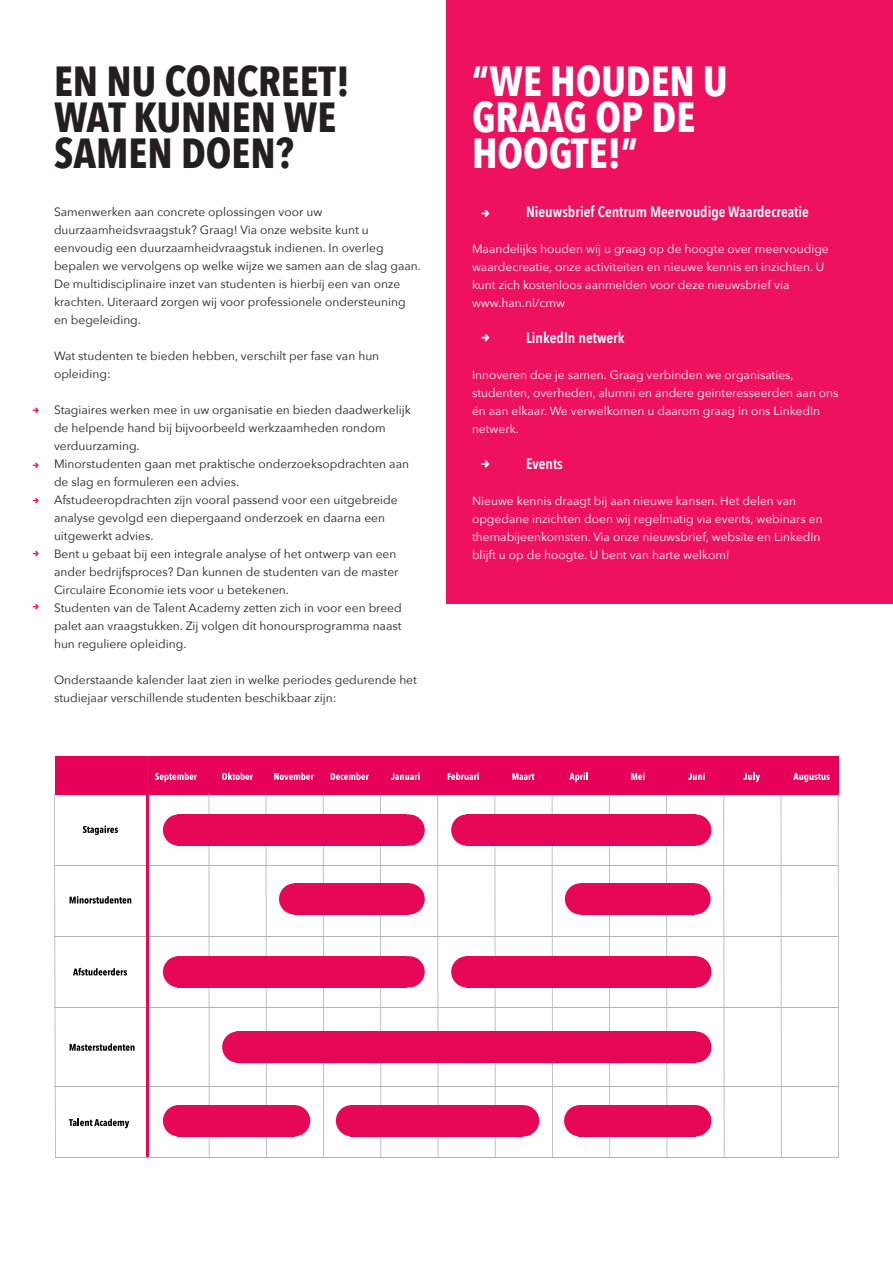
<style>
.page{position:relative;width:893px;height:1263px;background:#fff}
.page>*{position:absolute;margin:0;border:0;box-sizing:border-box;transform-origin:0 0}
.t1{font:700 42px/36px "Avenir Next Condensed";color:#231f20}
.t2{font:700 42px/36px "Avenir Next Condensed";color:#fff}
.t3{font:600 15px "Avenir Next Condensed";color:#fff}
.t4{font:12px/18px "Avenir Next";color:#231f20}
.t5{font:12px/18px "Avenir Next";color:#fff}
</style>
<div class="page">
<div style="left:446px;top:0;width:447px;height:604px;background:#ed115e"></div>
<svg style="left:481px;top:334px;width:8px;height:7px"></svg>
<svg style="left:481px;top:460px;width:8px;height:8px"></svg>
<svg style="left:481px;top:210px;width:8px;height:7px"></svg>
<svg style="left:33px;top:407px;width:6px;height:6px"></svg>
<svg style="left:33px;top:462px;width:6px;height:6px"></svg>
<svg style="left:33px;top:498px;width:6px;height:5px"></svg>
<svg style="left:33px;top:551px;width:6px;height:5px"></svg>
<svg style="left:33px;top:604px;width:6px;height:5px"></svg>
<svg style="left:70px;top:896px;width:61px;height:8px"></svg>
<svg style="left:70px;top:1043px;width:65px;height:8px"></svg>
<svg style="left:69px;top:1119px;width:60px;height:9px"></svg>
<svg style="left:73px;top:968px;width:54px;height:7px"></svg>
<svg style="left:83px;top:825px;width:35px;height:10px"></svg>
<div style="left:55px;top:756px;width:784px;height:38px;background:#e60057"></div>
<svg style="left:155px;top:772px;width:42px;height:10px"></svg>
<svg style="left:222px;top:772px;width:31px;height:8px"></svg>
<svg style="left:274px;top:772px;width:40px;height:8px"></svg>
<svg style="left:331px;top:772px;width:38px;height:8px"></svg>
<svg style="left:391px;top:772px;width:29px;height:8px"></svg>
<svg style="left:448px;top:772px;width:31px;height:8px"></svg>
<svg style="left:512px;top:773px;width:22px;height:7px"></svg>
<svg style="left:569px;top:772px;width:19px;height:10px"></svg>
<svg style="left:631px;top:772px;width:14px;height:8px"></svg>
<svg style="left:688px;top:772px;width:17px;height:8px"></svg>
<svg style="left:743px;top:772px;width:17px;height:10px"></svg>
<svg style="left:793px;top:773px;width:37px;height:9px"></svg>
<hr style="left:209px;top:794px;width:1px;height:363px;background:#b3b3b3">
<hr style="left:266px;top:794px;width:1px;height:363px;background:#b3b3b3">
<hr style="left:323px;top:794px;width:1px;height:363px;background:#b3b3b3">
<hr style="left:380px;top:794px;width:1px;height:363px;background:#b3b3b3">
<hr style="left:437px;top:794px;width:1px;height:363px;background:#b3b3b3">
<hr style="left:494px;top:794px;width:2px;height:363px;background:#b3b3b3">
<hr style="left:552px;top:794px;width:1px;height:363px;background:#b3b3b3">
<hr style="left:609px;top:794px;width:1px;height:363px;background:#b3b3b3">
<hr style="left:666px;top:794px;width:1px;height:363px;background:#b3b3b3">
<hr style="left:723px;top:794px;width:1px;height:363px;background:#b3b3b3">
<hr style="left:780px;top:794px;width:2px;height:363px;background:#b3b3b3">
<hr style="left:838px;top:794px;width:1px;height:363px;background:#b3b3b3">
<svg style="left:54px;top:794px;width:2px;height:363px"></svg>
<hr style="left:55px;top:865px;width:783px;height:1px;background:#b3b3b3">
<hr style="left:55px;top:936px;width:783px;height:1px;background:#b3b3b3">
<hr style="left:55px;top:1007px;width:783px;height:1px;background:#b3b3b3">
<hr style="left:55px;top:1086px;width:783px;height:1px;background:#b3b3b3">
<hr style="left:55px;top:1157px;width:784px;height:1px;background:#b3b3b3">
<div style="left:451px;top:814px;width:31px;height:32px;background:#e60857;border-radius:50%"></div>
<div style="left:680px;top:814px;width:31px;height:32px;background:#e60857;border-radius:50%"></div>
<div style="left:279px;top:883px;width:31px;height:31px;background:#e60857;border-radius:50%"></div>
<div style="left:163px;top:814px;width:31px;height:32px;background:#e60857;border-radius:50%"></div>
<div style="left:393px;top:814px;width:32px;height:32px;background:#e60857;border-radius:50%"></div>
<div style="left:393px;top:883px;width:32px;height:31px;background:#e60857;border-radius:50%"></div>
<div style="left:466px;top:814px;width:229px;height:32px;background:#e60857"></div>
<div style="left:177px;top:814px;width:230px;height:32px;background:#e60857"></div>
<div style="left:294px;top:883px;width:115px;height:31px;background:#e60857"></div>
<div style="left:565px;top:883px;width:31px;height:31px;background:#e60857;border-radius:50%"></div>
<div style="left:679px;top:883px;width:32px;height:31px;background:#e60857;border-radius:50%"></div>
<div style="left:580px;top:883px;width:115px;height:31px;background:#e60857"></div>
<div style="left:163px;top:956px;width:31px;height:31px;background:#e60857;border-radius:50%"></div>
<div style="left:393px;top:956px;width:32px;height:31px;background:#e60857;border-radius:50%"></div>
<div style="left:177px;top:956px;width:230px;height:31px;background:#e60857"></div>
<div style="left:163px;top:1105px;width:31px;height:31px;background:#e60857;border-radius:50%"></div>
<div style="left:279px;top:1105px;width:31px;height:31px;background:#e60857;border-radius:50%"></div>
<div style="left:177px;top:1105px;width:118px;height:31px;background:#e60857"></div>
<div style="left:564px;top:1105px;width:31px;height:31px;background:#e60857;border-radius:50%"></div>
<div style="left:680px;top:1105px;width:31px;height:31px;background:#e60857;border-radius:50%"></div>
<div style="left:578px;top:1105px;width:118px;height:31px;background:#e60857"></div>
<div style="left:336px;top:1105px;width:31px;height:31px;background:#e60857;border-radius:50%"></div>
<div style="left:508px;top:1105px;width:31px;height:31px;background:#e60857;border-radius:50%"></div>
<div style="left:350px;top:1105px;width:173px;height:31px;background:#e60857"></div>
<div style="left:222px;top:1031px;width:31px;height:32px;background:#e60857;border-radius:50%"></div>
<div style="left:237px;top:1031px;width:459px;height:32px;background:#e60857"></div>
<div style="left:451px;top:956px;width:31px;height:31px;background:#e60857;border-radius:50%"></div>
<div style="left:680px;top:956px;width:31px;height:31px;background:#e60857;border-radius:50%"></div>
<div style="left:466px;top:956px;width:229px;height:31px;background:#e60857"></div>
<hr style="left:146px;top:756px;width:3px;height:401px;background:#e60857">
<div style="left:680px;top:1031px;width:31px;height:32px;background:#e60857;border-radius:50%"></div>
<p class="t1" style="left:54px;top:63px;width:297px">EN NU CONCREET!<br>WAT KUNNEN WE<br>SAMEN DOEN?</p>
<p class="t2" style="left:472px;top:63px;width:257px">“WE HOUDEN U<br>GRAAG OP DE<br>HOOGTE!”</p>
<p class="t3" style="left:526px;top:199px;width:284px">Nieuwsbrief Centrum Meervoudige Waardecreatie</p>
<p class="t5" style="left:472px;top:239px;width:358px">Maandelijks houden wij u graag op de hoogte over meervoudige waardecreatie, onze activiteiten en nieuwe kennis en inzichten. U kunt zich kostenloos aanmelden voor deze nieuwsbrief via</p>
<p class="t5" style="left:472px;top:293px;width:95px">www.han.nl/cmw</p>
<p class="t3" style="left:526px;top:325px;width:100px">LinkedIn netwerk</p>
<p class="t5" style="left:472px;top:365px;width:368px">Innoveren doe je samen. Graag verbinden we organisaties, studenten, overheden, alumni en andere geinteresseerden aan ons én aan elkaar. We verwelkomen u daarom graag in ons LinkedIn netwerk.</p>
<p class="t3" style="left:526px;top:451px;width:38px">Events</p>
<p class="t5" style="left:472px;top:491px;width:352px">Nieuwe kennis draagt bij aan nieuwe kansen. Het delen van opgedane inzichten doen wij regelmatig via events, webinars en themabijeenkomsten. Via onze nieuwsbrief, website en LinkedIn blijft u op de hoogte. U bent van harte welkom!</p>
<p class="t4" style="left:54px;top:202px;width:368px">Samenwerken aan concrete oplossingen voor uw duurzaamheidsvraagstuk? Graag! Via onze website kunt u eenvoudig een duurzaamheidvraagstuk indienen. In overleg bepalen we vervolgens op welke wijze we samen aan de slag gaan.<br>De multidisciplinaire inzet van studenten is hierbij een van onze krachten. Uiteraard zorgen wij voor professionele ondersteuning en begeleiding.</p>
<p class="t4" style="left:54px;top:346px;width:327px">Wat studenten te bieden hebben, verschilt per fase van hun opleiding:</p>
<p class="t4" style="left:54px;top:400px;width:358px">Stagiaires werken mee in uw organisatie en bieden daadwerkelijk de helpende hand bij bijvoorbeeld werkzaamheden rondom verduurzaming.</p>
<p class="t4" style="left:54px;top:454px;width:357px">Minorstudenten gaan met praktische onderzoeksopdrachten aan de slag en formuleren een advies.</p>
<p class="t4" style="left:54px;top:490px;width:345px">Afstudeeropdrachten zijn vooral passend voor een uitgebreide analyse gevolgd een diepergaand onderzoek en daarna een uitgewerkt advies.</p>
<p class="t4" style="left:54px;top:544px;width:346px">Bent u gebaat bij een integrale analyse of het ontwerp van een ander bedrijfsproces? Dan kunnen de studenten van de master<br>Circulaire Economie iets voor u betekenen.</p>
<p class="t4" style="left:54px;top:598px;width:349px;text-align:justify">Studenten van de Talent Academy zetten zich in voor een breed palet aan vraagstukken. Zij volgen dit honoursprogramma naast hun reguliere opleiding.</p>
<p class="t4" style="left:54px;top:670px;width:364px">Onderstaande kalender laat zien in welke periodes gedurende het studiejaar verschillende studenten beschikbaar zijn:</p>
</div>
